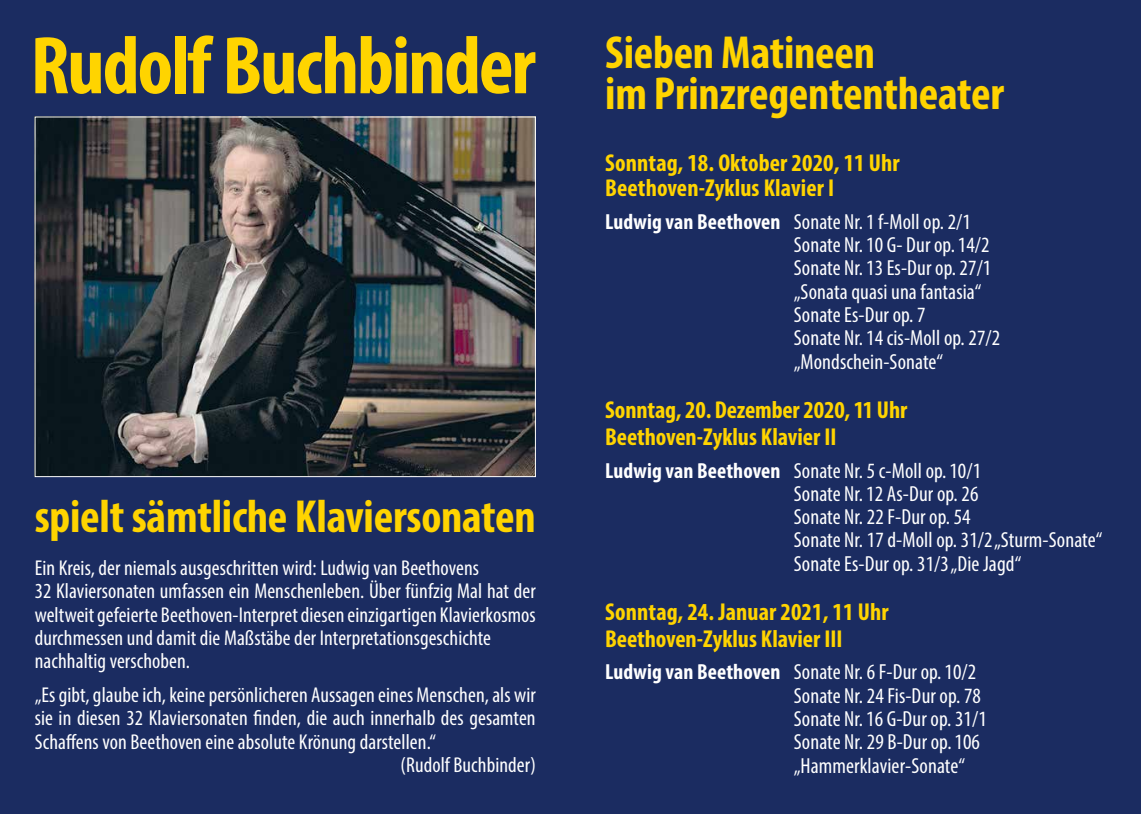
<style>
.page{position:relative;width:1141px;height:814px;background:#fff}
.page>*{position:absolute;margin:0;border:0;box-sizing:border-box;transform-origin:0 0}
.t1{font:700 condensed 82.6px "Myriad Pro";letter-spacing:-.025em;color:#ffd400}
.t2{font:700 condensed 46.55px "Myriad Pro";letter-spacing:-.005em;color:#ffd400}
.t3{font:700 condensed 24.5px/25.2px "Myriad Pro";color:#ffd400}
.t4{font:condensed 21.88px/23.3px "Myriad Pro";letter-spacing:.005em;color:#fff}
.t5{font:condensed 21.53px/23.3px "Myriad Pro";letter-spacing:.005em;color:#fff}
.s1{font-weight:700}
</style>
<div class="page">
<div style="left:0;top:0;width:570px;height:814px;background:#1b2c61"></div>
<img style="left:37px;top:119px;width:497px;height:356px">
<div style="left:570px;top:0;width:571px;height:814px;background:#1b2c61"></div>
<h1 class="t1" style="left:31px;top:14px;width:846px">Rudolf Buchbinder <sup>Sieben</sup> <sup>Matineen</sup></h1>
<h2 class="t2" style="left:605px;top:65px;width:400px">im Prinzregententheater</h2>
<p class="t3" style="left:605px;top:150px;width:296px">Sonntag, 18. Oktober 2020, 11 Uhr<br>Beethoven-Zyklus Klavier I</p>
<p class="t4" style="left:794px;top:210px;width:208px;text-indent:-188px"><span class="s1">Ludwig van Beethoven</span> Sonate Nr.1 f-Moll op. 2/1<br>Sonate Nr.10 G- Dur op.14/2<br>Sonate Nr.13 Es-Dur op. 27/1 „Sonata quasi una fantasia“<br>Sonate Es-Dur op. 7<br>Sonate Nr.14 cis-Moll op. 27/2 „Mondschein-Sonate“</p>
<p class="t3" style="left:605px;top:395px;width:304px;line-height:27.3px">Sonntag, 20. Dezember 2020, 11 Uhr<br>Beethoven-Zyklus Klavier II</p>
<p class="t4" style="left:794px;top:458px;width:310px;text-indent:-188px"><span class="s1">Ludwig van Beethoven</span> Sonate Nr. 5 c-Moll op.10/1<br>Sonate Nr.12 As-Dur op. 26<br>Sonate Nr. 22 F-Dur op. 54<br>Sonate Nr. 17 d-Moll op. 31/2 „Sturm-Sonate“ Sonate Es-Dur op. 31/3 „Die Jagd“</p>
<p class="t3" style="left:605px;top:597px;width:285px;line-height:26.9px">Sonntag, 24. Januar 2021, 11 Uhr<br>Beethoven-Zyklus Klavier III</p>
<p class="t4" style="left:794px;top:660px;width:195px;text-indent:-188px"><span class="s1">Ludwig van Beethoven</span> Sonate Nr. 6 F-Dur op.10/2<br>Sonate Nr. 24 Fis-Dur op. 78<br>Sonate Nr.16 G-Dur op. 31/1<br>Sonate Nr. 29 B-Dur op.106 „Hammerklavier-Sonate“</p>
<h2 class="t2" style="left:35px;top:487px;width:503px">spielt sämtliche Klaviersonaten</h2>
<p class="t5" style="left:35px;top:556px;width:503px">Ein Kreis, der niemals ausgeschritten wird: Ludwig van Beethovens<br>32 Klaviersonaten umfassen ein Menschenleben. Über fünfzig Mal hat der weltweit gefeierte Beethoven-Interpret diesen einzigartigen Klavierkosmos durchmessen und damit die Maßstäbe der Interpretationsgeschichte nachhaltig verschoben.</p>
<p class="t5" style="left:35px;top:683px;width:503px">„Es gibt, glaube ich, keine persönlicheren Aussagen eines Menschen, als wir</p>
<p class="t5" style="left:35px;top:706px;width:502px">sie in diesen 32 Klaviersonaten finden, die auch innerhalb des gesamten</p>
<p class="t5" style="left:35px;top:729px;width:403px">Schaffens von Beethoven eine absolute Krönung darstellen.“</p>
<p class="t5" style="left:401px;top:753px;width:137px">(Rudolf Buchbinder)</p>
</div>
